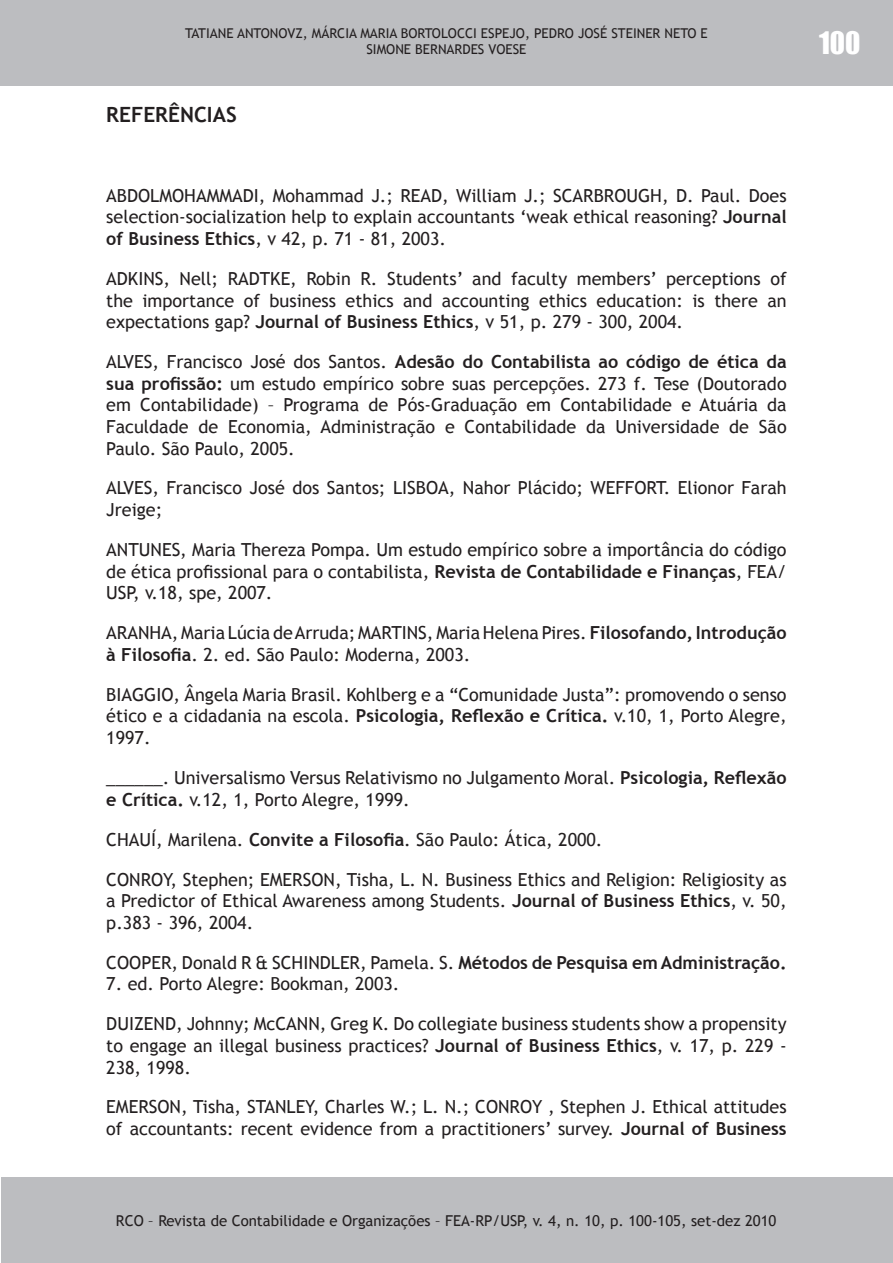
<style>
.page{position:relative;width:893px;height:1263px;background:#fff}
.page>*{position:absolute;margin:0;border:0;box-sizing:border-box;transform-origin:0 0}
.t1{font:28.5px "Impact";color:#fff}
.t2{font:700 21px "Trebuchet MS";color:#231f20}
.t3{font:18px/21.6px "Trebuchet MS";color:#231f20;text-align:justify}
.t4{font:15px "Trebuchet MS";color:#231f20}
.t5{font:13.5px "Trebuchet MS";color:#231f20}
.s1{font-weight:700}
</style>
<div class="page">
<div style="left:0;top:0;width:893px;height:85px;background:#bcbdc0"></div>
<div style="left:1px;top:1178px;width:892px;height:85px;background:#bcbdc0"></div>
<p class="t5" style="left:185px;top:25px;width:233px">Tatiane Antonovz, Márc ia Maria Bortolocc</p>
<p class="t5" style="left:473px;top:25px;width:24px">i Espejo</p>
<p class="t5" style="left:525px;top:25px;width:26px">, Pedro</p>
<p class="t5" style="left:578px;top:25px;width:96px">José Steiner Neto</p>
<p class="t5" style="left:701px;top:25px;width:7px">e</p>
<p class="t5" style="left:366px;top:41px;width:89px">Simone Bernardes</p>
<p class="t5" style="left:488px;top:41px;width:9px">Voese</p>
<p class="t2" style="left:106px;top:101px;width:132px">REFERÊNCIAS</p>
<p class="t3" style="left:106px;top:185px;width:682px">ABDOLMOHAMMADI, Mohammad J.; READ, William J.; SCARBROUGH, D. Paul. Does selection-socialization help to explain accountants ‘weak ethical reasoning? <span class="s1">Journal of Business Ethics</span>, v 42, p. 71 - 81, 2003.</p>
<p class="t3" style="left:106px;top:268px;width:682px">ADKINS, Nell; RADTKE, Robin R. Students’ and faculty members’ perceptions of the importance of business ethics and accounting ethics education: is there an expectations gap? <span class="s1">Journal of Business Ethics</span>, v 51, p. 279 - 300, 2004.</p>
<p class="t3" style="left:106px;top:351px;width:682px">ALVES, Francisco José dos Santos. <span class="s1">Adesão do Contabilista ao código de ética da sua profissão:</span> um estudo empírico sobre suas percepções. 273 f. Tese (Doutorado em Contabilidade) – Programa de Pós-Graduação em Contabilidade e Atuária da Faculdade de Economia, Administração e Contabilidade da Universidade de São Paulo. São Paulo, 2005.</p>
<p class="t3" style="left:106px;top:477px;width:682px">ALVES, Francisco José dos Santos; LI SBOA, Nahor Plácido; WEFFORT. Elionor Farah<br>Jreige;</p>
<p class="t3" style="left:106px;top:539px;width:682px">ANTUNES, Maria Thereza Pompa. Um estudo empírico sobre a importância do código de ética profissional para o contabilista, <span class="s1">Revista de Contabilidade e Finanças</span>, FEA/ USP, v.18, spe, 2007.</p>
<p class="t3" style="left:106px;top:622px;width:682px">ARANHA, Maria Lúcia de Arruda; MARTINS, Maria Helena Pires. <span class="s1">Filosofando, Introdução à Filosofia</span>. 2. ed. São Paulo: Moderna, 2003.</p>
<p class="t3" style="left:106px;top:684px;width:682px">BIAGGIO, Ângela Maria Brasil. Kohlberg e a “Comunidade Justa”: promovendo o senso ético e a cidadania na escola. <span class="s1">Psicologia, Reflexão e Crítica.</span> v.10, 1, Porto Alegre, 1997.</p>
<p class="t3" style="left:106px;top:767px;width:682px">______. Universalismo Versus Relativismo no Julgamento Moral. <span class="s1">Psicologia, Reflexão e Crítica.</span> v.12, 1, Porto Alegre, 1999.</p>
<p class="t3" style="left:106px;top:829px;width:498px">CHAUÍ, Marilena. <span class="s1">Convite a Filosofia</span>. São Paulo: Ática, 2000.</p>
<p class="t3" style="left:106px;top:869px;width:682px">CONROY, Stephen; EMERSON, Tisha, L. N. Business Ethics and Religion: Religiosity as a Predictor of Ethical Awareness among Students. <span class="s1">Journal of Business Ethics</span>, v. 50, p.383 - 396, 2004.</p>
<p class="t3" style="left:106px;top:952px;width:682px">COOPER, Donald R &amp; SCHINDLER, Pamela. S. <span class="s1">Métodos de Pesquisa em Administração.</span></p>
<p class="t3" style="left:106px;top:973px;width:295px">7. ed. Porto Alegre: Bookman, 2003.</p>
<p class="t3" style="left:106px;top:1013px;width:682px">DUIZEND, Johnny; McCANN , Greg K. Do collegiate business students show a propensity to engage an illegal business practices? <span class="s1">Journal of Business Ethics</span>, v. 17, p. 229 - 238, 1998.</p>
<p class="t3" style="left:106px;top:1096px;width:682px">EMERSON, Tisha, STANLEY, Charles W.; L. N.; CONROY , Stephen J. Ethical attitudes of accountants: recent evidence from a practitioners’ survey. <span class="s1">Journal of Business</span></p>
<p class="t4" style="left:116px;top:1212px;width:662px">RCO – Revista de Contabilidade e Organizações – FEA-RP/USP, v. 4, n. 10, p. 100-105, set-dez 2010</p>
<h1 class="t1" style="left:819px;top:21px;width:43px">100</h1>
</div>
